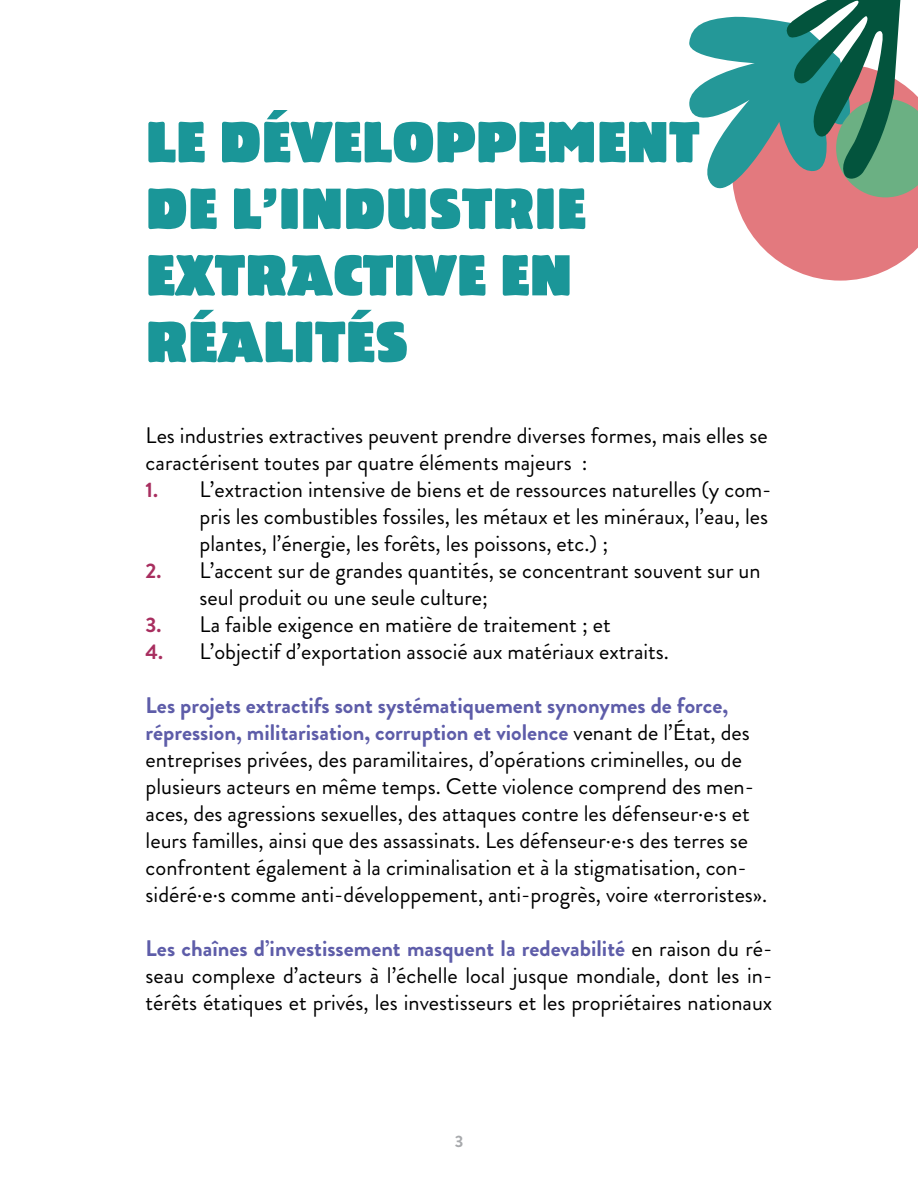
<style>
.page{position:relative;width:918px;height:1188px;background:#fff}
.page>*{position:absolute;margin:0;border:0;box-sizing:border-box;transform-origin:0 0}
.t1{font:55.5px/66.6px "Linotype Bariton";color:#1a9698}
.t2{font:22.5px/27px "Brandon Grotesque";color:#000}
.t3{font:700 16.5px "Brandon Grotesque";color:#a7a9ac}
.s1{font-weight:700;font-size:21px;color:#a82e5f}
.s2{font-weight:700;color:#5e5da9}
</style>
<div class="page">
<svg style="left:689px;top:0;width:229px;height:281px"></svg>
<h1 class="t1" style="left:146px;top:108px;width:555px">LE DÉVELOPPEMENT<br>DE L’INDUSTRIE<br>EXTRACTIVE EN<br>RÉALITÉS</h1>
<p class="t2" style="left:146px;top:422px;width:624px">Les industries extractives peuvent prendre diverses formes, mais elles se caractérisent toutes par quatre éléments majeurs :</p>
<p class="t2" style="left:200px;top:476px;width:573px;text-indent:-54px"><span class="s1">1.</span> L’extraction intensive de biens et de ressources naturelles (y com&shy;pris les combustibles fossiles, les métaux et les minéraux, l’eau, les plantes, l’énergie, les forêts, les poissons, etc.) ;</p>
<p class="t2" style="left:200px;top:557px;width:562px;text-indent:-54px"><span class="s1">2.</span> L’accent sur de grandes quantités, se concentrant souvent sur un seul produit ou une seule culture;</p>
<p class="t2" style="left:146px;top:611px;width:467px"><span class="s1">3.</span> La faible exigence en matière de traitement ; et</p>
<p class="t2" style="left:146px;top:638px;width:525px"><span class="s1">4.</span> L’objectif d’exportation associé aux matériaux extraits.</p>
<p class="t2" style="left:146px;top:692px;width:623px"><span class="s2">Les projets extractifs sont systématiquement synonymes de force, répression, militarisation, corruption et violence</span> venant de l’État, des entreprises privées, des paramilitaires, d’opérations criminelles, ou de plusieurs acteurs en même temps. Cette violence comprend des men&shy;aces, des agressions sexuelles, des attaques contre les défenseur·e·s et leurs familles, ainsi que des assassinats. Les défenseur·e·s des terres se confrontent également à la criminalisation et à la stigmatisation, con&shy;sidéré·e·s comme anti-développement, anti-progrès, voire «terroristes».</p>
<p class="t2" style="left:146px;top:935px;width:628px;text-align:justify"><span class="s2">Les chaînes d’investissement masquent la redevabilité</span> en raison du ré&shy;seau complexe d’acteurs à l’échelle local jusque mondiale, dont les in&shy;térêts étatiques et privés, les investisseurs et les propriétaires nationaux</p>
<p class="t3" style="left:455px;top:1130px;width:10px">3</p>
</div>
